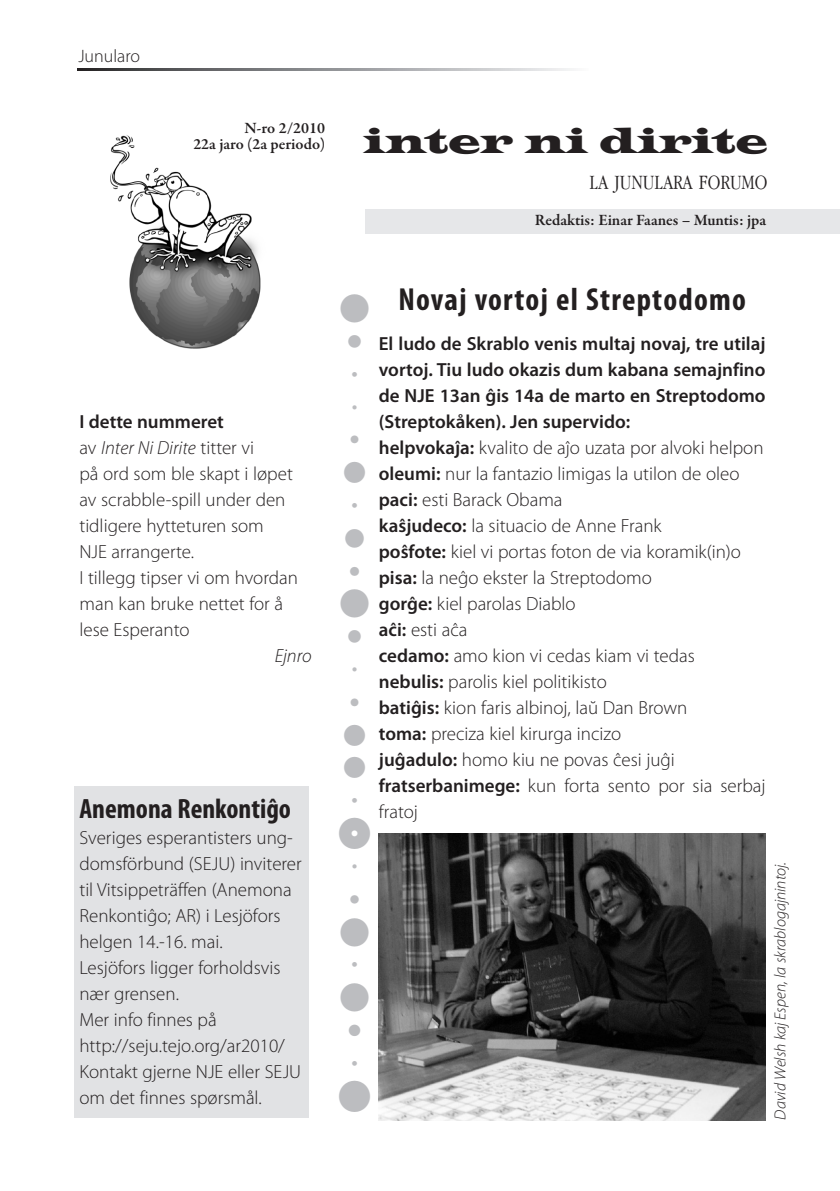
<style>
.page{position:relative;width:840px;height:1191px;background:#fff}
.page>*{position:absolute;margin:0;border:0;box-sizing:border-box;transform-origin:0 0}
.t1{font:36px "Latin Wide";color:#231f20}
.t2{font:700 condensed 32px "Myriad Pro";letter-spacing:.04em;color:#231f20}
.t3{font:31px "Freeform Three";letter-spacing:.05em;color:#bcbdc0}
.t4{font:700 condensed 28px "Myriad Pro";color:#231f20}
.t5{font:300 21px "Apple Garamond";color:#231f20}
.t6{font:300 19px/26px "Myriad Pro";color:#231f20}
.t7{font:italic 300 19px "Myriad Pro";color:#231f20}
.t8{font:300 18px "Myriad Pro";color:#231f20}
.t9{font:600 16px/16px "Garamond Premr Pro";color:#231f20;text-align:right}
.t10{font:italic 300 16px "Myriad Pro";color:#231f20}
.s1{font-weight:600}
.s2{font-style:italic}
</style>
<div class="page">
<svg style="left:77px;top:69px;width:495px;height:2px"></svg>
<img style="left:110px;top:135px;width:151px;height:214px">
<div style="left:365px;top:209px;width:474px;height:25px;background:#e6e7e9"></div>
<img style="left:378px;top:833px;width:387px;height:287px">
<div style="left:74px;top:786px;width:234px;height:331px;background:#e1e2e4"></div>
<p class="t8" style="left:78px;top:46px;width:63px">Junularo</p>
<p class="t9" style="left:193px;top:121px;width:133px">N-ro 2/2010<br>22a jaro (2a periodo)</p>
<h1 class="t1" style="left:363px;top:118px;width:406px">inter ni dirite</h1>
<p class="t5" style="left:589px;top:170px;width:180px">LA JUNULARA FORUMO</p>
<p class="t9" style="left:534px;top:212px;width:233px">Redaktis: Einar Faanes – Muntis: jpa</p>
<h2 class="t2" style="left:398px;top:279px;width:349px">Novaj vortoj el Streptodomo</h2>
<p class="t6" style="left:378px;top:331px;width:388px"><span class="s1">El ludo de Skrablo venis multaj novaj, tre utilaj vortoj. Tiu ludo okazis dum kabana semajnfino de NJE 13an ĝis 14a de marto en Streptodomo (Streptokåken). Jen supervido:<br>helpvokaĵa:</span> kvalito de aĵo uzata por alvoki helpon <span class="s1">oleumi:</span> nur la fantazio limigas la utilon de oleo <span class="s1">paci:</span> esti Barack Obama<br><span class="s1">kaŝjudeco:</span> la situacio de Anne Frank<br><span class="s1">poŝfote:</span> kiel vi portas foton de via koramik(in)o <span class="s1">pisa:</span> la neĝo ekster la Streptodomo<br><span class="s1">gorĝe:</span> kiel parolas Diablo<br><span class="s1">aĉi:</span> esti aĉa<br><span class="s1">cedamo:</span> amo kion vi cedas kiam vi tedas<br><span class="s1">nebulis:</span> parolis kiel politikisto<br><span class="s1">batiĝis:</span> kion faris albinoj, laŭ Dan Brown<br><span class="s1">toma:</span> preciza kiel kirurga incizo<br><span class="s1">juĝadulo:</span> homo kiu ne povas ĉesi juĝi <span class="s1">fratserbanimege:</span> kun forta sento por sia serbaj</p>
<h3 class="t3" style="left:341px;top:1111px;width:820px;rotate:-90deg">IdrtdtlKædxxJKFtyudxJKdFt</h3>
<p class="t6" style="left:79px;top:409px;width:220px"><span class="s1">I dette nummeret<br></span>av <span class="s2">Inter Ni Dirite</span> titter vi<br>på ord som ble skapt i løpet av scrabble-spill under den tidligere hytteturen som<br>NJE arrangerte.<br>I tillegg tipser vi om hvordan man kan bruke nettet for å lese Esperanto</p>
<p class="t7" style="left:275px;top:646px;width:38px">Ejnro</p>
<h3 class="t4" style="left:79px;top:791px;width:213px">Anemona Renkontiĝo</h3>
<p class="t6" style="left:378px;top:799px;width:41px">fratoj</p>
<p class="t6" style="left:79px;top:825px;width:224px">Sveriges esperantisters ung&shy;domsförbund (SEJU) inviterer til Vitsippeträffen (Anemona<br>Renkontiĝo; AR) i Lesjöfors helgen 14.-16. mai.<br>Lesjöfors ligger forholdsvis nær grensen.<br>Mer info finnes på http://seju.tejo.org/ar2010/<br>Kontakt gjerne NJE eller SEJU om det finnes spørsmål.</p>
<p class="t10" style="left:771px;top:1119px;width:259px;rotate:-90deg">David Welsh kaj Espen, la skrablogajnintoj.</p>
</div>
